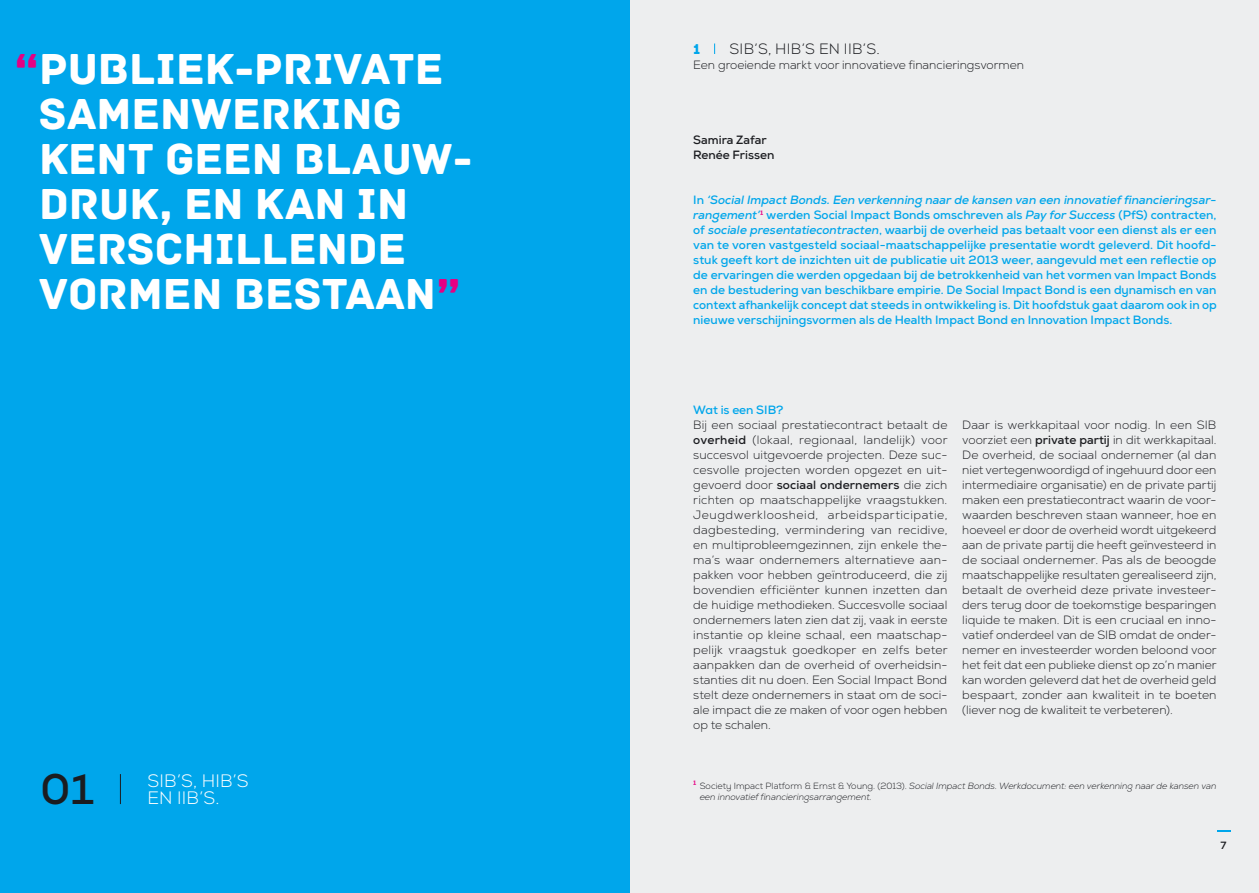
<style>
.page{position:relative;width:1259px;height:893px;background:#fff}
.page>*{position:absolute;margin:0;border:0;box-sizing:border-box;transform-origin:0 0}
.t1{font:45.6px/45px "Archive";color:#fff}
.t2{font:700 42.75px "Nexa";color:#1b1c20}
.t3{font:300 18px/17.4px "Nexa";letter-spacing:.01em;color:#fff}
.t4{font:300 15px "Nexa";letter-spacing:.02em;color:#1b1c20}
.t5{font:15px "Archive";color:#00a6eb}
.t6{font:300 12px/15px "Nexa";color:#1b1c20;text-align:justify}
.t7{font:700 12px/15px "Nexa";color:#00a6eb;text-align:justify}
.t8{font:700 12px/15px "Nexa";color:#1b1c20}
.t9{font:700 10.5px "Nexa";color:#1b1c20}
.t10{font:italic 300 9px/11.2px "Nexa";color:#1b1c20}
.s1{color:#e50083}
.s2{font-style:italic}
.s3{font-weight:700}
.s4{font-weight:700;font-style:normal;font-size:12px;color:#e50083}
.s5{font-style:normal}
</style>
<div class="page">
<div style="left:629px;top:0;width:630px;height:893px;background:#edeeef"></div>
<svg style="left:1217px;top:830px;width:13px;height:2px"></svg>
<div style="left:0;top:0;width:629px;height:893px;background:#00a6eb"></div>
<hr style="left:120px;top:774px;width:1px;height:30px;background:#1b1c20">
<h1 class="t1" style="left:39px;top:47px;width:435px;text-indent:-25px"><span class="s1">“</span>PUBLIEK-PRIVATE<br>SAMENWERKING<br>KENT GEEN BLAUW-<br>DRUK, EN KAN IN<br>VERSCHILLENDE<br>VORMEN BESTAAN<span class="s1">”</span></h1>
<h2 class="t2" style="left:40px;top:762px;width:58px">01</h2>
<h3 class="t3" style="left:147px;top:772px;width:100px">SIB’s, H IB’s en IIB’s.</h3>
<p class="t5" style="left:693px;top:40px;width:9px">1</p>
<p class="t4" style="left:729px;top:40px;width:152px">SIB’s, H IB’s en IIB’s.</p>
<p class="t6" style="left:693px;top:58px;width:332px">Een groeiende markt voor innovatieve financieringsvormen</p>
<p class="t8" style="left:693px;top:132px;width:83px">Samira Zafar<br>Renée Frissen</p>
<p class="t7" style="left:693px;top:192px;width:525px">In <span class="s2">‘Social Impact Bonds. Een verkenning naar de kansen van een innovatief financieringsar&shy;rangement’</span><span class="s1">1</span> werden Social Impact Bonds omschreven als <span class="s2">Pay for Success</span> (PfS) contracten, of <span class="s2">sociale presentatiecontracten</span>, waarbij de overheid pas betaalt voor een dienst als er een van te voren vastgesteld sociaal-maatschappelijke presentatie wordt geleverd. Dit hoofd&shy;stuk geeft kort de inzichten uit de publicatie uit 2013 weer, aangevuld met een reflectie op de ervaringen die werden opgedaan bij de betrokkenheid van het vormen van Impact Bonds en de bestudering van beschikbare empirie. De Social Impact Bond is een dynamisch en van context afhankelijk concept dat steeds in ontwikkeling is. Dit hoofdstuk gaat daarom ook in op nieuwe verschijningsvormen als de Health Impact Bond en Innovation Impact Bonds.</p>
<p class="t7" style="left:693px;top:402px;width:92px">Wat is een SIB?</p>
<p class="t6" style="left:693px;top:418px;width:256px">Bij een sociaal prestatiecontract betaalt de <span class="s3">overheid</span> (lokaal, regionaal, landelijk) voor succesvol uitgevoerde projecten. Deze suc&shy;cesvolle projecten worden opgezet en uit&shy;gevoerd door <span class="s3">sociaal ondernemers</span> die zich richten op maatschappelijke vraagstukken.<br>Jeugdwerkloosheid, arbeidsparticipatie, dagbesteding, vermindering van recidive, en multiprobleemgezinnen, zijn enkele the&shy;ma’s waar ondernemers alternatieve aan&shy;pakken voor hebben geïntroduceerd, die zij bovendien efficiënter kunnen inzetten dan de huidige methodieken. Succesvolle sociaal ondernemers laten zien dat zij, vaak in eerste instantie op kleine schaal, een maatschap&shy;pelijk vraagstuk goedkoper en zelfs beter aanpakken dan de overheid of overheidsin&shy;stanties dit nu doen. Een Social Impact Bond stelt deze ondernemers in staat om de soci&shy;ale impact die ze maken of voor ogen hebben op te schalen.</p>
<p class="t6" style="left:962px;top:418px;width:256px">Daar is werkkapitaal voor nodig. In een SIB voorziet een <span class="s3">private partij</span> in dit werkkapitaal.<br>De overheid, de sociaal ondernemer (al dan niet vertegenwoordigd of ingehuurd door een intermediaire organisatie) en de private partij maken een prestatiecontract waarin de voor&shy;waarden beschreven staan wanneer, hoe en hoeveel er door de overheid wordt uitgekeerd aan de private partij die heeft geïnvesteerd in de sociaal ondernemer. Pas als de beoogde maatschappelijke resultaten gerealiseerd zijn, betaalt de overheid deze private investeer&shy;ders terug door de toekomstige besparingen liquide te maken. Dit is een cruciaal en inno&shy;vatief onderdeel van de SIB omdat de onder&shy;nemer en investeerder worden beloond voor het feit dat een publieke dienst op zo’n manier kan worden geleverd dat het de overheid geld bespaart, zonder aan kwaliteit in te boeten (liever nog de kwaliteit te verbeteren).</p>
<p class="t10" style="left:699px;top:781px;width:518px;text-indent:-6px"><span class="s4">1</span> <span class="s5">Society Impact Platform &amp; Ernst &amp; Young. (2013).</span> Social Impact Bonds. Werkdocument: een verkenning naar de kansen van een innovatief financieringsarrangement.</p>
<p class="t9" style="left:1219px;top:839px;width:9px">7</p>
</div>
